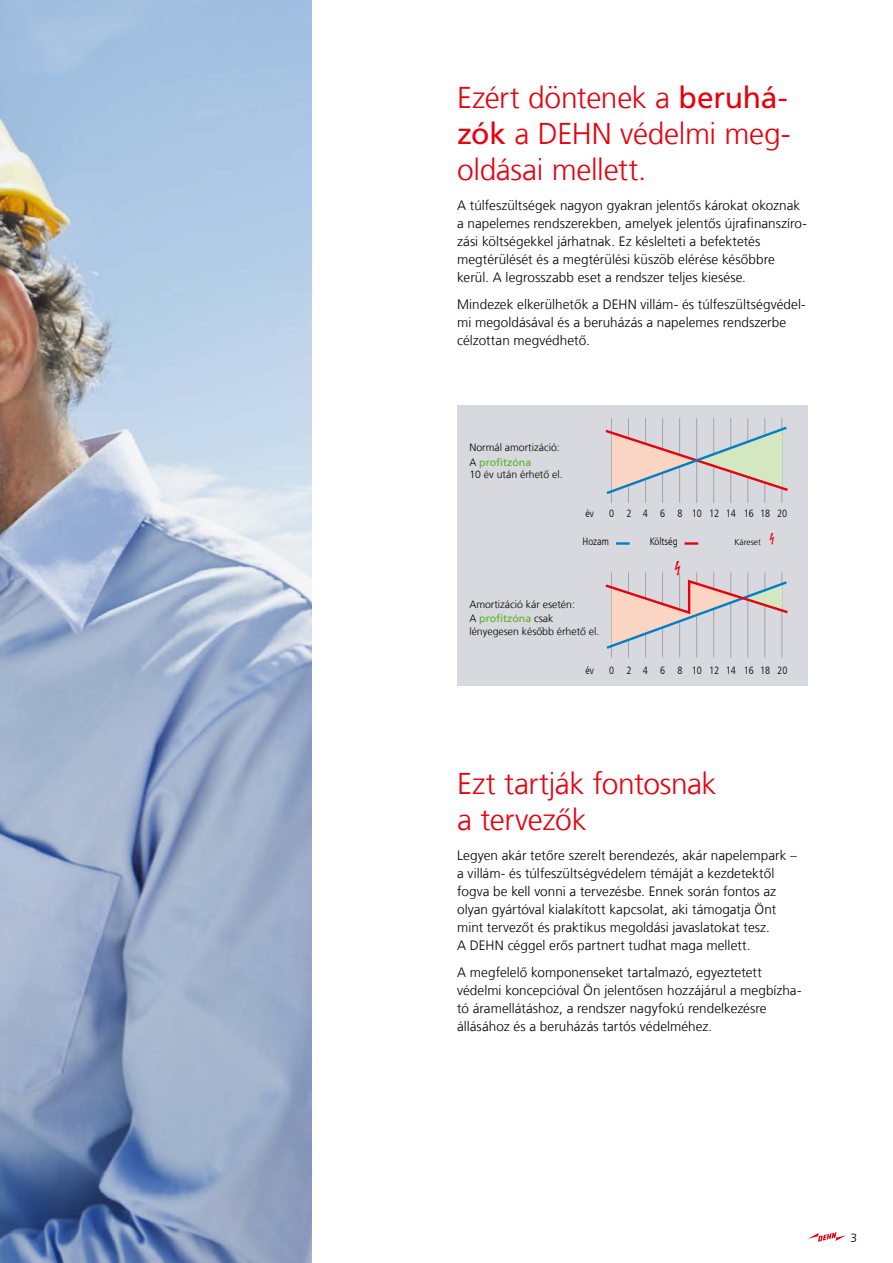
<style>
.page{position:relative;width:893px;height:1263px;background:#fff}
.page>*{position:absolute;margin:0;border:0;box-sizing:border-box;transform-origin:0 0}
.t1{font:300 30px/36px "Frutiger LT Com";letter-spacing:-.015em;color:#e7000e;text-align:justify}
.t2{font:300 13.5px/18px "Frutiger LT Com";letter-spacing:.005em;color:#000}
.t3{font:300 12px "Frutiger LT Com";color:#000}
.t4{font:300 10.5px/14.7px "Frutiger LT Com";color:#000}
.t5{font:300 condensed 10.5px "Frutiger LT Com";color:#000}
.t6{font:300 8.4px "Frutiger LT Com";color:#000}
.s1{font-weight:400}
.s2{font-weight:400;color:#5aaf24}
</style>
<div class="page">
<img style="left:0;top:0;width:312px;height:1263px">
<div style="left:457px;top:405px;width:351px;height:281px;background:#d7d9de"></div>
<hr style="left:611px;top:418px;width:1px;height:85px;background:#000">
<hr style="left:628px;top:418px;width:1px;height:85px;background:#000">
<hr style="left:645px;top:418px;width:1px;height:85px;background:#000">
<hr style="left:662px;top:418px;width:1px;height:85px;background:#000">
<hr style="left:679px;top:418px;width:1px;height:85px;background:#000">
<hr style="left:696px;top:418px;width:1px;height:85px;background:#000">
<hr style="left:713px;top:418px;width:1px;height:85px;background:#000">
<hr style="left:730px;top:418px;width:1px;height:85px;background:#000">
<hr style="left:747px;top:418px;width:1px;height:85px;background:#000">
<hr style="left:764px;top:418px;width:1px;height:85px;background:#000">
<hr style="left:782px;top:418px;width:1px;height:85px;background:#000">
<svg style="left:605px;top:425px;width:183px;height:71px"></svg>
<hr style="left:611px;top:572px;width:1px;height:86px;background:#000">
<hr style="left:628px;top:572px;width:1px;height:86px;background:#000">
<hr style="left:645px;top:572px;width:1px;height:86px;background:#000">
<hr style="left:662px;top:572px;width:1px;height:86px;background:#000">
<hr style="left:679px;top:572px;width:1px;height:86px;background:#000">
<hr style="left:696px;top:572px;width:1px;height:86px;background:#000">
<hr style="left:713px;top:572px;width:1px;height:86px;background:#000">
<hr style="left:730px;top:572px;width:1px;height:86px;background:#000">
<hr style="left:747px;top:572px;width:1px;height:86px;background:#000">
<hr style="left:764px;top:572px;width:1px;height:86px;background:#000">
<hr style="left:782px;top:572px;width:1px;height:86px;background:#000">
<hr style="left:616px;top:542px;width:14px;height:3px;background:#007fc7">
<svg style="left:685px;top:542px;width:13px;height:3px"></svg>
<svg style="left:808px;top:1232px;width:38px;height:10px"></svg>
<svg style="left:605px;top:572px;width:183px;height:79px"></svg>
<h1 class="t1" style="left:457px;top:79px;width:335px">Ezért döntenek a <span class="s1">beruhá&shy;zók</span> a DEHN védelmi meg&shy;oldásai mellett.</h1>
<p class="t2" style="left:457px;top:197px;width:351px">A túlfeszültségek nagyon gyakran jelentős károkat okoznak a napelemes rendszerekben, amelyek jelentős újrafinanszíro&shy;zási költségekkel járhatnak. Ez késlelteti a befektetés megtérülését és a megtérülési küszöb elérése későbbre kerül. A legrosszabb eset a rendszer teljes kiesése.</p>
<p class="t2" style="left:457px;top:295px;width:350px">Mindezek elkerülhetők a DEHN villám- és túlfeszültségvédel&shy;mi megoldásával és a beruházás a napelemes rendszerbe célzottan megvédhető.</p>
<p class="t4" style="left:469px;top:440px;width:92px">Normál amortizáció:<br>A <span class="s2">profitzóna</span></p>
<p class="t4" style="left:469px;top:467px;width:95px">10 év után érhető el.</p>
<p class="t5" style="left:585px;top:508px;width:10px">év</p>
<p class="t5" style="left:609px;top:507px;width:180px">0 2 4 6 8 101214 161820</p>
<p class="t5" style="left:583px;top:535px;width:28px">Hozam</p>
<p class="t5" style="left:650px;top:535px;width:29px">Költség</p>
<p class="t6" style="left:734px;top:537px;width:28px">Káreset</p>
<p class="t4" style="left:469px;top:597px;width:107px">Amortizáció kár esetén:<br>A <span class="s2">profitzóna</span> csak</p>
<p class="t4" style="left:469px;top:624px;width:132px">lényegesen később érhető el.</p>
<p class="t5" style="left:585px;top:664px;width:10px">év</p>
<p class="t5" style="left:609px;top:664px;width:180px">0 2 4 6 8 101214 161820</p>
<h1 class="t1" style="left:457px;top:765px;width:261px">Ezt tartják fontosnak a tervezők</h1>
<p class="t2" style="left:457px;top:847px;width:341px">Legyen akár tetőre szerelt berendezés, akár napelempark – a villám- és túlfeszültségvédelem témáját a kezdetektől fogva be kell vonni a tervezésbe. Ennek során fontos az olyan gyártóval kialakított kapcsolat, aki támogatja Önt mint tervezőt és praktikus megoldási javaslatokat tesz.<br>A DEHN céggel erős partnert tudhat maga mellett.</p>
<p class="t2" style="left:457px;top:963px;width:346px">A megfelelő komponenseket tartalmazó, egyeztetett védelmi koncepcióval Ön jelentősen hozzájárul a megbízha&shy;tó áramellátáshoz, a rendszer nagyfokú rendelkezésre állásához és a beruházás tartós védelméhez.</p>
<p class="t3" style="left:850px;top:1230px;width:8px">3</p>
</div>
